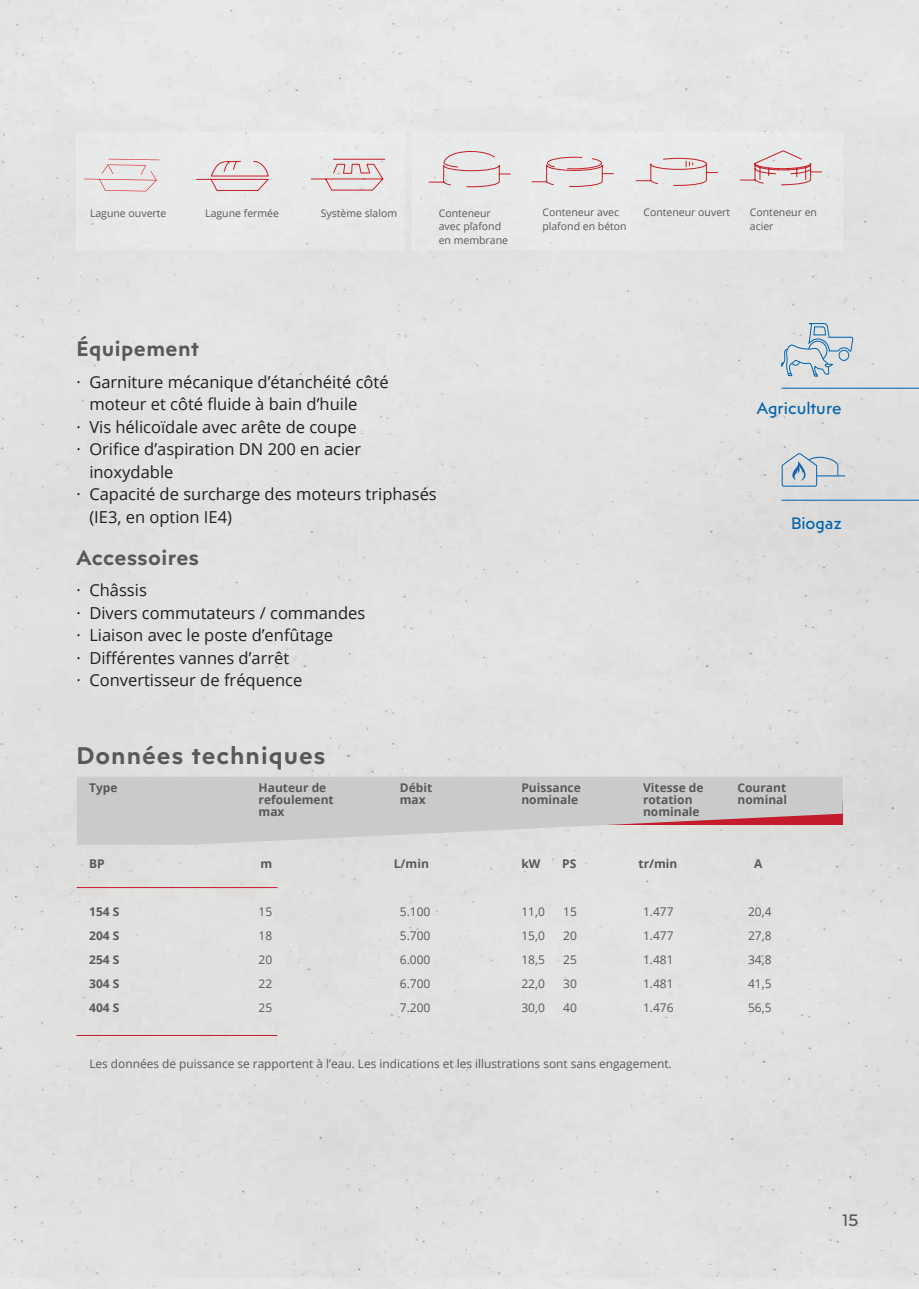
<style>
.page{position:relative;width:919px;height:1289px;background:#fff}
.page>*{position:absolute;margin:0;border:0;box-sizing:border-box;transform-origin:0 0}
.t1{font:600 24px "Posterama Text";letter-spacing:.04em;color:#57585a}
.t2{font:600 21px "Posterama Text";letter-spacing:.02em;color:#57585a}
.t3{font:16.5px/22.5px "Open Sans";color:#231f20}
.t4{font:16.5px "Posterama Text";color:#0163ae}
.t5{font:16.5px "Posterama Text";color:#57585a}
.t6{font:700 12px "Open Sans";color:#57585a}
.t7{font:12px "Open Sans";color:#57585a}
.t8{font:11.85px "Open Sans";color:#57585a}
.t9{font:10.5px/13.5px "Open Sans";color:#57585a}
</style>
<div class="page">
<div style="left:0;top:161px;width:102px;height:1127px;background:#e0e0de"></div>
<div style="left:357px;top:161px;width:102px;height:1127px;background:#e0e0df"></div>
<div style="left:817px;top:161px;width:101px;height:1127px;background:#dedddc"></div>
<svg style="left:780px;top:323px;width:73px;height:54px;background:#c6d1d9"></svg>
<svg style="left:781px;top:452px;width:63px;height:35px;background:#c3cdd5"></svg>
<hr style="left:781px;top:388px;width:137px;height:1px;background:#0163ae">
<hr style="left:781px;top:500px;width:137px;height:1px;background:#0163ae">
<svg style="left:77px;top:776px;width:765px;height:68px;background:#ccc8ca"></svg>
<hr style="left:77px;top:1035px;width:200px;height:1px;background:#c51c2b">
<hr style="left:77px;top:887px;width:200px;height:1px;background:#c51c2b">
<div style="left:77px;top:132px;width:327px;height:118px;background:#e7eae8"></div>
<div style="left:412px;top:132px;width:430px;height:118px;background:#e6e8e7"></div>
<svg style="left:196px;top:161px;width:73px;height:30px;background:#e3d0d0"></svg>
<svg style="left:531px;top:157px;width:83px;height:30px;background:#e5d5d5"></svg>
<svg style="left:635px;top:158px;width:83px;height:28px;background:#e4d6d6"></svg>
<svg style="left:739px;top:150px;width:83px;height:35px;background:#e2d1d0"></svg>
<svg style="left:310px;top:159px;width:75px;height:32px;background:#e2d1d0"></svg>
<svg style="left:428px;top:151px;width:83px;height:36px;background:#e4dad8"></svg>
<svg style="left:84px;top:164px;width:73px;height:27px;background:#e6dcdb"></svg>
<hr style="left:108px;top:159px;width:51px;height:1px;background:#e01e25">
<p class="t9" style="left:90px;top:206px;width:78px">Lagune ouverte</p>
<p class="t9" style="left:542px;top:205px;width:86px">Conteneur avec plafond en béton</p>
<p class="t9" style="left:205px;top:206px;width:75px">Lagune fermée</p>
<p class="t9" style="left:321px;top:206px;width:78px">Système slalom</p>
<p class="t9" style="left:643px;top:205px;width:88px">Conteneur ouvert</p>
<p class="t9" style="left:749px;top:205px;width:69px">Conteneur en acier</p>
<p class="t9" style="left:438px;top:206px;width:71px">Conteneur avec plafond en membrane</p>
<p class="t2" style="left:77px;top:335px;width:124px">Équipement</p>
<p class="t3" style="left:77px;top:370px;width:313px">· Garniture mécanique d’étanchéité côté</p>
<p class="t3" style="left:89px;top:392px;width:269px">moteur et côté fluide à bain d’huile</p>
<p class="t3" style="left:77px;top:415px;width:282px">· Vis hélicoïdale avec arête de coupe</p>
<p class="t3" style="left:77px;top:437px;width:286px">· Orifice d’aspiration DN 200 en acier</p>
<p class="t3" style="left:89px;top:460px;width:86px">inoxydable</p>
<p class="t3" style="left:77px;top:482px;width:361px">· Capacité de surcharge des moteurs triphasés</p>
<p class="t3" style="left:89px;top:505px;width:144px">(IE3, en option IE4)</p>
<p class="t2" style="left:77px;top:543px;width:124px">Accessoires</p>
<p class="t3" style="left:77px;top:578px;width:290px">· Châssis<br>· Divers commutateurs / commandes · Liaison avec le poste d’enfûtage<br>· Différentes vannes d’arrêt<br>· Convertisseur de fréquence</p>
<h1 class="t1" style="left:76px;top:739px;width:250px">Données techniques</h1>
<p class="t4" style="left:756px;top:398px;width:86px">Agriculture</p>
<p class="t4" style="left:791px;top:512px;width:52px">Biogaz</p>
<p class="t6" style="left:89px;top:779px;width:30px">Type</p>
<p class="t6" style="left:258px;top:779px;width:69px">Hauteur de</p>
<p class="t6" style="left:400px;top:779px;width:34px">Débit</p>
<p class="t6" style="left:521px;top:779px;width:61px">Puissance</p>
<p class="t6" style="left:643px;top:779px;width:62px">Vitesse de</p>
<p class="t6" style="left:737px;top:779px;width:50px">Courant</p>
<p class="t6" style="left:258px;top:791px;width:77px">refoulement</p>
<p class="t6" style="left:400px;top:791px;width:27px">max</p>
<p class="t6" style="left:521px;top:791px;width:58px">nominale</p>
<p class="t6" style="left:643px;top:791px;width:51px">rotation</p>
<p class="t6" style="left:737px;top:791px;width:51px">nominal</p>
<p class="t6" style="left:258px;top:803px;width:27px">max</p>
<p class="t6" style="left:643px;top:803px;width:58px">nominale</p>
<p class="t6" style="left:89px;top:855px;width:17px">BP</p>
<p class="t6" style="left:260px;top:855px;width:13px">m</p>
<p class="t6" style="left:394px;top:855px;width:37px">L/min</p>
<p class="t6" style="left:521px;top:855px;width:21px">kW</p>
<p class="t6" style="left:562px;top:855px;width:16px">PS</p>
<p class="t6" style="left:638px;top:855px;width:40px">tr/min</p>
<p class="t6" style="left:754px;top:855px;width:10px">A</p>
<p class="t6" style="left:89px;top:903px;width:32px">154 S</p>
<p class="t7" style="left:258px;top:903px;width:15px">15</p>
<p class="t7" style="left:400px;top:903px;width:32px">5.100</p>
<p class="t7" style="left:521px;top:903px;width:25px">11,0</p>
<p class="t7" style="left:563px;top:903px;width:15px">15</p>
<p class="t7" style="left:643px;top:903px;width:32px">1.477</p>
<p class="t7" style="left:748px;top:903px;width:25px">20,4</p>
<p class="t6" style="left:89px;top:927px;width:32px">204 S</p>
<p class="t7" style="left:258px;top:927px;width:15px">18</p>
<p class="t7" style="left:400px;top:927px;width:32px">5.700</p>
<p class="t7" style="left:521px;top:927px;width:25px">15,0</p>
<p class="t7" style="left:563px;top:927px;width:15px">20</p>
<p class="t7" style="left:643px;top:927px;width:32px">1.477</p>
<p class="t7" style="left:748px;top:927px;width:25px">27,8</p>
<p class="t6" style="left:89px;top:951px;width:32px">254 S</p>
<p class="t7" style="left:258px;top:951px;width:15px">20</p>
<p class="t7" style="left:400px;top:951px;width:32px">6.000</p>
<p class="t7" style="left:521px;top:951px;width:25px">18,5</p>
<p class="t7" style="left:563px;top:951px;width:15px">25</p>
<p class="t7" style="left:643px;top:951px;width:32px">1.481</p>
<p class="t7" style="left:748px;top:951px;width:25px">34,8</p>
<p class="t6" style="left:89px;top:975px;width:32px">304 S</p>
<p class="t7" style="left:258px;top:975px;width:15px">22</p>
<p class="t7" style="left:400px;top:975px;width:32px">6.700</p>
<p class="t7" style="left:521px;top:975px;width:25px">22,0</p>
<p class="t7" style="left:563px;top:975px;width:15px">30</p>
<p class="t7" style="left:643px;top:975px;width:32px">1.481</p>
<p class="t7" style="left:748px;top:975px;width:25px">41,5</p>
<p class="t6" style="left:89px;top:999px;width:32px">404 S</p>
<p class="t7" style="left:258px;top:999px;width:15px">25</p>
<p class="t7" style="left:400px;top:999px;width:32px">7.200</p>
<p class="t7" style="left:521px;top:999px;width:25px">30,0</p>
<p class="t7" style="left:563px;top:999px;width:15px">40</p>
<p class="t7" style="left:643px;top:999px;width:32px">1.476</p>
<p class="t7" style="left:748px;top:999px;width:25px">56,5</p>
<p class="t8" style="left:89px;top:1055px;width:584px">Les données de puissance se rapportent à l’eau. Les indications et les illustrations sont sans engagement.</p>
<p class="t5" style="left:842px;top:1209px;width:17px">15</p>
</div>
